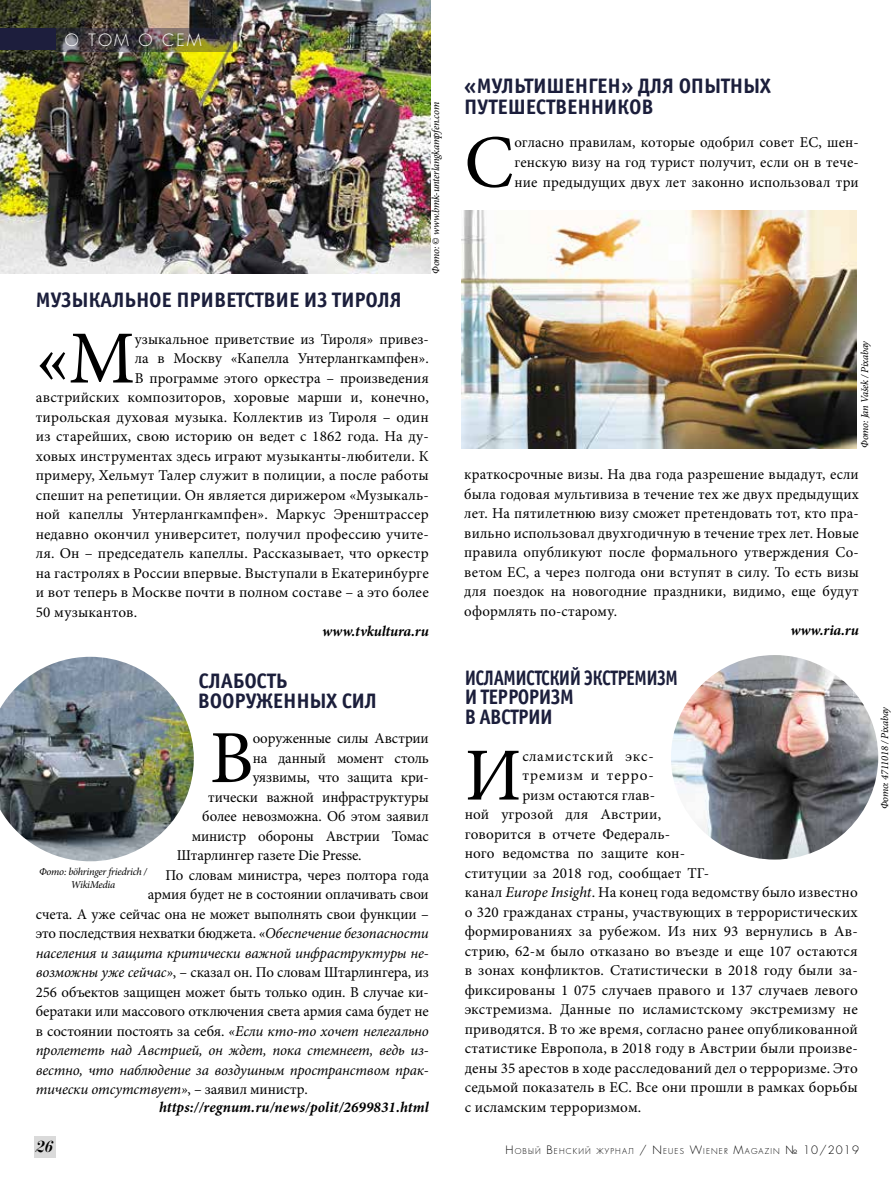
<style>
.page{position:relative;width:893px;height:1191px;background:#fff}
.page>*{position:absolute;margin:0;border:0;box-sizing:border-box;transform-origin:0 0}
.t1{font:75px "Minion Pro";color:#000}
.t2{font:21px/21px "Officina Sans Bold C";letter-spacing:-.01em;color:#1b1e3b}
.t3{font:21px/19.5px "Officina Sans Bold C";letter-spacing:-.03em;color:#1b1e3b;scale:.84 1}
.t4{font:16.5px "Favorit Light C";letter-spacing:.13em;color:#fff}
.t5{font:italic 16.5px "Paragon Nord C";color:#000}
.t6{font:15px/19.5px "Minion Pro";letter-spacing:.01em;color:#000;text-align:justify}
.t7{font:15px "Minion Pro";letter-spacing:-.01em;color:#000}
.t8{font:italic 15px "Minion Pro";letter-spacing:-.01em;color:#000}
.t9{font:italic 700 15px "Minion Pro";color:#000}
.t10{font:15px "Minion Pro";letter-spacing:.06em;color:#000}
.t11{font:italic 10.5px/12.6px "Minion Pro";letter-spacing:-.025em;color:#000;text-align:center}
.t12{font:7.8px "Favorit Light C";letter-spacing:.145em;color:#000}
.s1{font-style:italic}
.s2{font-style:normal}
.s3{font-size:11.25px}
</style>
<div class="page">
<div style="left:34px;top:1136px;width:21px;height:22px;background:#dadada"></div>
<img style="left:0;top:0;width:430px;height:274px">
<div style="left:0;top:28px;width:55px;height:22px;background:#1d1e3d"></div>
<img style="left:461px;top:211px;width:396px;height:237px">
<img style="left:671px;top:655px;width:207px;height:204px">
<img style="left:0;top:657px;width:194px;height:204px">
<img style="left:55px;top:28px;width:178px;height:24px">
<p class="t4" style="left:65px;top:29px;width:138px">О ТОМ О СЕМ</p>
<p class="t11" style="left:429px;top:274px;width:173px;rotate:-90deg">Фото: © www.bmk-unterlangkampfen.com</p>
<h2 class="t2" style="left:36px;top:290px;width:368px">МУЗЫКАЛЬНОЕ ПРИВЕТСТВИЕ ИЗ ТИРОЛЯ</h2>
<h1 class="t1" style="left:36px;top:308px;width:101px">«М</h1>
<p class="t6" style="left:135px;top:329px;width:295px">узыкальное приветствие из Тироля» привез-</p>
<p class="t6" style="left:135px;top:348px;width:295px">ла в Москву «Капелла Унтерлангкампфен».</p>
<p class="t6" style="left:135px;top:368px;width:295px">В программе этого оркестра – произведения</p>
<p class="t6" style="left:36px;top:387px;width:395px">австрийских композиторов, хоровые марши и, конечно,</p>
<p class="t6" style="left:36px;top:407px;width:395px">тирольская духовая музыка. Коллектив из Тироля – один</p>
<p class="t6" style="left:36px;top:426px;width:395px">из старейших, свою историю он ведет с 1862 года. На ду-</p>
<p class="t6" style="left:36px;top:446px;width:395px">ховых инструментах здесь играют музыканты-любители. К</p>
<p class="t6" style="left:36px;top:465px;width:395px">примеру, Хельмут Талер служит в полиции, а после работы</p>
<p class="t6" style="left:36px;top:485px;width:395px">спешит на репетиции. Он является дирижером «Музыкаль-</p>
<p class="t6" style="left:36px;top:504px;width:394px">ной капеллы Унтерлангкампфен». Маркус Эренштрассер</p>
<p class="t6" style="left:36px;top:524px;width:395px">недавно окончил университет, получил профессию учите-</p>
<p class="t6" style="left:36px;top:543px;width:395px">ля. Он – председатель капеллы. Рассказывает, что оркестр</p>
<p class="t6" style="left:36px;top:563px;width:395px">на гастролях в России впервые. Выступали в Екатеринбурге</p>
<p class="t6" style="left:36px;top:582px;width:395px">и вот теперь в Москве почти в полном составе – а это более</p>
<p class="t6" style="left:36px;top:602px;width:103px">50 музыкантов.</p>
<p class="t9" style="left:322px;top:620px;width:108px">www.tvkultura.ru</p>
<h2 class="t2" style="left:464px;top:75px;width:308px">«МУЛЬТИШЕНГЕН» ДЛЯ ОПЫТНЫХ<br>ПУТЕШЕСТВЕННИКОВ</h2>
<h1 class="t1" style="left:464px;top:112px;width:51px">С</h1>
<p class="t6" style="left:514px;top:133px;width:346px">огласно правилам, которые одобрил совет ЕС, шен&shy;генскую визу на год турист получит, если он в тече&shy;ние предыдущих двух лет законно использовал три</p>
<p class="t11" style="left:858px;top:448px;width:109px;rotate:-90deg">Фото: Jan Vašek / Pixabay</p>
<p class="t6" style="left:464px;top:464px;width:396px">краткосрочные визы. На два года разрешение выдадут, если была годовая мультивиза в течение тех же двух предыдущих лет. На пятилетнюю визу сможет претендовать тот, кто пра&shy;вильно использовал двухгодичную в течение трех лет. Новые правила опубликуют после формального утверждения Со&shy;ветом ЕС, а через полгода они вступят в силу. То есть визы для поездок на новогодние праздники, видимо, еще будут оформлять по-старому.</p>
<p class="t9" style="left:790px;top:619px;width:70px">www.ria.ru</p>
<h2 class="t2" style="left:198px;top:672px;width:181px;line-height:19.5px">СЛАБОСТЬ<br>ВООРУЖЕННЫХ СИЛ</h2>
<h1 class="t1" style="left:210px;top:708px;width:45px">В</h1>
<p class="t7" style="left:253px;top:728px;width:178px">ооруженные силы Австрии</p>
<p class="t7" style="left:253px;top:747px;width:178px">на данный момент столь</p>
<p class="t7" style="left:253px;top:767px;width:178px">уязвимы, что защита кри-</p>
<p class="t7" style="left:208px;top:786px;width:222px">тически важной инфраструктуры</p>
<p class="t7" style="left:202px;top:806px;width:228px">более невозможна. Об этом заявил</p>
<p class="t7" style="left:192px;top:825px;width:239px">министр обороны Австрии Томас</p>
<p class="t7" style="left:177px;top:845px;width:186px">Штарлингер газете Die Presse.</p>
<p class="t7" style="left:166px;top:864px;width:265px">По словам министра, через полтора года</p>
<p class="t7" style="left:148px;top:884px;width:283px">армия будет не в состоянии оплачивать свои</p>
<p class="t7" style="left:36px;top:903px;width:395px">счета. А уже сейчас она не может выполнять свои функции –</p>
<p class="t7" style="left:36px;top:923px;width:394px">это последствия нехватки бюджета. «<span class="s1">Обеспечение безопасности</span></p>
<p class="t8" style="left:36px;top:942px;width:394px">населения и защита критически важной инфраструктуры не-</p>
<p class="t7" style="left:36px;top:962px;width:395px"><span class="s1">возможны уже сейчас»</span>, – сказал он. По словам Штарлингера, из</p>
<p class="t7" style="left:36px;top:981px;width:395px">256 объектов защищен может быть только один. В случае ки-</p>
<p class="t7" style="left:36px;top:1001px;width:395px">бератаки или массового отключения света армия сама будет не</p>
<p class="t8" style="left:36px;top:1020px;width:394px"><span class="s2">в состоянии постоять за себя.</span> «Если кто-то хочет нелегально</p>
<p class="t8" style="left:36px;top:1040px;width:395px">пролететь над Австрией, он ждет, пока стемнеет, ведь из-</p>
<p class="t8" style="left:36px;top:1059px;width:395px">вестно, что наблюдение за воздушным пространством прак-</p>
<p class="t8" style="left:36px;top:1079px;width:274px">тически отсутствует»<span class="s2">, – заявил министр.</span></p>
<p class="t9" style="left:159px;top:1096px;width:271px">https://regnum.ru/news/polit/2699831.html</p>
<p class="t11" style="left:39px;top:865px;width:109px">Фото: böhringer friedrich /<br>WikiMedia</p>
<h2 class="t3" style="left:465px;top:668px;width:255px">ИСЛАМИСТСКИЙ ЭКСТРЕМИЗМ<br>И ТЕРРОРИЗМ<br>В АВСТРИИ</h2>
<h1 class="t1" style="left:465px;top:725px;width:58px">И</h1>
<p class="t10" style="left:522px;top:745px;width:133px">сламистский экс-</p>
<p class="t10" style="left:522px;top:765px;width:133px">тремизм и терро-</p>
<p class="t6" style="left:522px;top:785px;width:134px">ризм остаются глав-</p>
<p class="t6" style="left:465px;top:804px;width:198px">ной угрозой для Австрии,</p>
<p class="t6" style="left:465px;top:824px;width:207px">говорится в отчете Федераль-</p>
<p class="t6" style="left:465px;top:843px;width:222px">ного ведомства по защите кон-</p>
<p class="t6" style="left:465px;top:863px;width:246px">ституции за 2018 год, сообщает ТГ-</p>
<p class="t6" style="left:465px;top:882px;width:394px">канал <span class="s1">Europe Insight</span>. На конец года ведомству было известно</p>
<p class="t6" style="left:465px;top:902px;width:395px">о 320 гражданах страны, участвующих в террористических</p>
<p class="t6" style="left:465px;top:921px;width:395px">формированиях за рубежом. Из них 93 вернулись в Ав-</p>
<p class="t6" style="left:465px;top:941px;width:394px">стрию, 62-м было отказано во въезде и еще 107 остаются</p>
<p class="t6" style="left:465px;top:960px;width:395px">в зонах конфликтов. Статистически в 2018 году были за-</p>
<p class="t6" style="left:465px;top:980px;width:394px">фиксированы 1 075 случаев правого и 137 случаев левого</p>
<p class="t6" style="left:465px;top:999px;width:395px">экстремизма. Данные по исламистскому экстремизму не</p>
<p class="t6" style="left:465px;top:1019px;width:395px">приводятся. В то же время, согласно ранее опубликованной</p>
<p class="t6" style="left:465px;top:1038px;width:395px">статистике Европола, в 2018 году в Австрии были произве-</p>
<p class="t6" style="left:465px;top:1058px;width:394px">дены 35 арестов в ходе расследований дел о терроризме. Это</p>
<p class="t6" style="left:465px;top:1077px;width:394px">седьмой показатель в ЕС. Все они прошли в рамках борьбы</p>
<p class="t6" style="left:465px;top:1097px;width:178px">с исламским терроризмом.</p>
<p class="t5" style="left:35px;top:1137px;width:19px">26</p>
<p class="t12" style="left:505px;top:1145px;width:355px"><span class="s3">Н</span>ОВЫЙ <span class="s3">В</span>ЕНСКИЙ ЖУРНАЛ <span class="s3">/</span> <span class="s3">N</span>EUES <span class="s3">W</span>IEN ER <span class="s3">M</span>AGAZIN <span class="s3">№ 10/2019</span></p>
<p class="t11" style="left:878px;top:809px;width:105px;rotate:-90deg">Фото: 4711018 / Pixabay</p>
</div>
